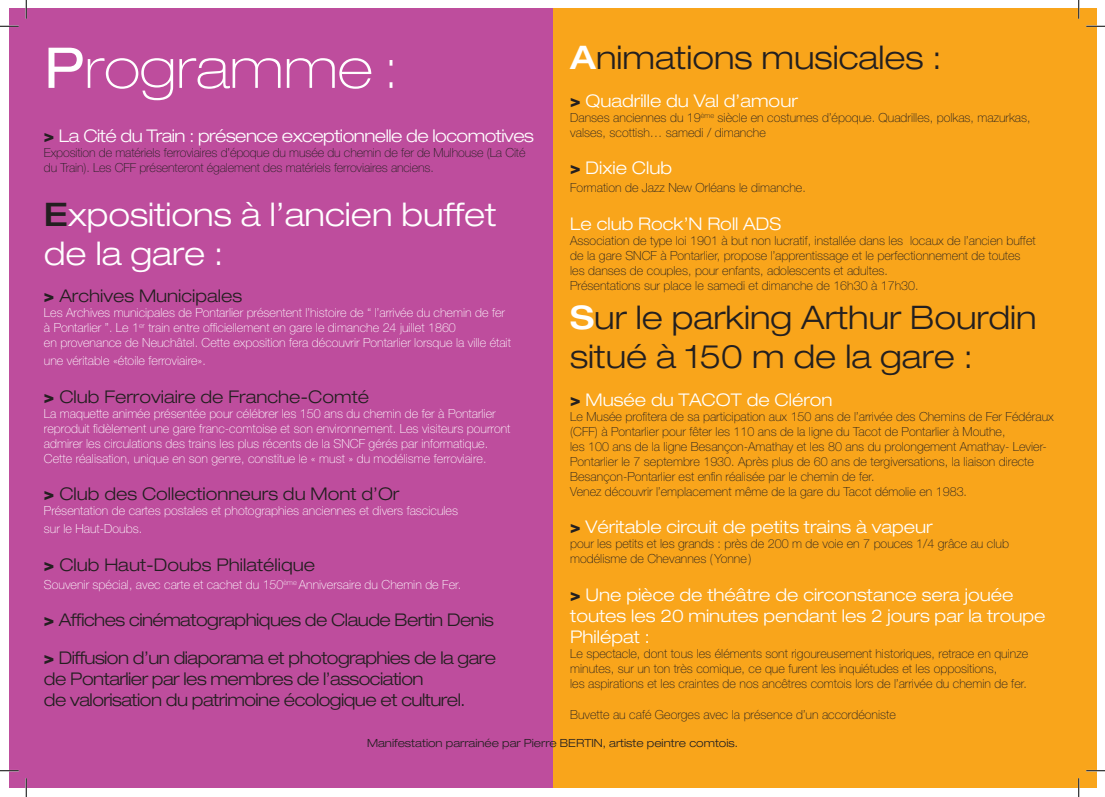
<style>
.page{position:relative;width:1105px;height:797px;background:#fff}
.page>*{position:absolute;margin:0;border:0;box-sizing:border-box;transform-origin:0 0}
.t1{font:100 expanded 56.25px "Helvetica Neue";color:#fff}
.t2{font:300 expanded 32.5px/39px "Helvetica Neue";color:#231f20}
.t3{font:300 expanded 32.5px/39px "Helvetica Neue";color:#fff}
.t4{font:300 expanded 17.5px/21px "Helvetica Neue";color:#fff}
.t5{font:300 expanded 17.5px/37.5px "Helvetica Neue";letter-spacing:-.03em;color:#231f20}
.t6{font:300 expanded 17.5px "Helvetica Neue";color:#231f20}
.t7{font:300 expanded 17.5px "Helvetica Neue";letter-spacing:-.03em;color:#fff}
.t8{font:100 12.5px/15px "Helvetica Neue";color:#231f20}
.t9{font:100 12.5px/15px "Helvetica Neue";color:#fff}
.t10{font:300 expanded 11.25px "Helvetica Neue";color:#231f20}
.s1{font-weight:500;color:#fff}
.s2{font-weight:800;font-stretch:normal;color:#231f20}
.s3{font-weight:400}
.s4{font-weight:500;color:#231f20}
.s5{font-weight:800;font-stretch:normal}
</style>
<div class="page">
<div style="left:535px;top:9px;width:561px;height:779px;background:#f9a51b"></div>
<div style="left:9px;top:9px;width:543px;height:779px;background:#be4d9d"></div>
<svg style="left:0;top:25px;width:19px;height:2px"></svg>
<svg style="left:1086px;top:25px;width:19px;height:2px"></svg>
<svg style="left:0;top:770px;width:19px;height:1px"></svg>
<svg style="left:1086px;top:770px;width:19px;height:1px"></svg>
<svg style="left:25px;top:0;width:2px;height:19px"></svg>
<svg style="left:25px;top:778px;width:2px;height:19px"></svg>
<svg style="left:1078px;top:0;width:1px;height:19px"></svg>
<svg style="left:1078px;top:778px;width:1px;height:19px"></svg>
<h2 class="t2" style="left:570px;top:38px;width:373px"><span class="s1">A</span>nimations musicales :</h2>
<h3 class="t4" style="left:570px;top:90px;width:229px"><span class="s2">&gt;</span> Quadrille du Val d’amour</h3>
<p class="t8" style="left:570px;top:110px;width:462px">Danses anciennes du 19<sup>ème</sup> siècle en costumes d’époque. Quadrilles, polkas, mazurkas, valses, scottish… samedi / dimanche</p>
<h3 class="t4" style="left:570px;top:157px;width:103px"><span class="s2">&gt;</span> Dixie Club</h3>
<p class="t8" style="left:570px;top:180px;width:237px">Formation de Jazz New Orléans le dimanche.</p>
<h3 class="t4" style="left:570px;top:213px;width:213px">Le club Rock’N Roll ADS</h3>
<p class="t8" style="left:570px;top:233px;width:467px">Association de type loi 1901 à but non lucratif, installée dans les locaux de l’ancien buffet de la gare SNCF à Pontarlier, propose l’apprentissage et le perfectionnement de toutes les danses de couples, pour enfants, adolescents et adultes.<br>Présentations sur place le samedi et dimanche de 16h30 à 17h30.</p>
<h2 class="t2" style="left:570px;top:297px;width:468px"><span class="s1">S</span>ur le parking Arthur Bourdin situé à 150 m de la gare :</h2>
<h3 class="t4" style="left:570px;top:388px;width:264px"><span class="s2">&gt;</span> Musée du TACOT de Cléron</h3>
<p class="t8" style="left:570px;top:408px;width:485px">Le Musée profitera de sa participation aux 150 ans de l’arrivée des Chemins de Fer Fédéraux (CFF) à Pontarlier pour fêter les 110 ans de la ligne du Tacot de Pontarlier à Mouthe,<br>les 100 ans de la ligne Besançon-Amathay et les 80 ans du prolongement Amathay- Levier-Pontarlier le 7 septembre 1930. Après plus de 60 ans de tergiversations, la liaison directe Besançon-Pontarlier est enfin réalisée par le chemin de fer.<br>Venez découvrir l’emplacement même de la gare du Tacot démolie en 1983.</p>
<h3 class="t4" style="left:570px;top:516px;width:364px"><span class="s2">&gt;</span> Véritable circuit de petits trains à vapeur</h3>
<p class="t8" style="left:570px;top:536px;width:440px">pour les petits et les grands : près de 200 m de voie en 7 pouces 1/4 grâce au club modélisme de Chevannes (Yonne)</p>
<h3 class="t4" style="left:570px;top:583px;width:477px"><span class="s2">&gt;</span> Une pièce de théâtre de circonstance sera jouée toutes les 20 minutes pendant les 2 jours par la troupe<br>Philépat :</h3>
<p class="t8" style="left:570px;top:645px;width:459px">Le spectacle, dont tous les éléments sont rigoureusement historiques, retrace en quinze minutes, sur un ton très comique, ce que furent les inquiétudes et les oppositions,<br>les aspirations et les craintes de nos ancêtres comtois lors de l’arrivée du chemin de fer.</p>
<p class="t8" style="left:570px;top:707px;width:327px">Buvette au café Georges avec la présence d’un accordéoniste</p>
<h1 class="t1" style="left:44px;top:34px;width:355px"><span class="s3">P</span>rogramme :</h1>
<h3 class="t7" style="left:44px;top:125px;width:491px"><span class="s2">&gt;</span> La Cité du Train : présence exceptionnelle de locomotives</h3>
<p class="t8" style="left:44px;top:145px;width:483px">Exposition de matériels ferroviaires d’époque du musée du chemin de fer de Mulhouse (La Cité du Train). Les CFF présenteront également des matériels ferroviaires anciens.</p>
<h2 class="t3" style="left:44px;top:194px;width:454px"><span class="s4">E</span>xpositions à l’ancien buffet de la gare :</h2>
<h3 class="t6" style="left:44px;top:285px;width:200px"><span class="s5">&gt;</span> Archives Municipales</h3>
<p class="t9" style="left:44px;top:305px;width:468px">Les Archives municipales de Pontarlier présentent l’histoire de ‘‘ l’arrivée du chemin de fer à Pontarlier ’’. Le 1<sup>er</sup> train entre officiellement en gare le dimanche 24 juillet 1860<br>en provenance de Neuchâtel. Cette exposition fera découvrir Pontarlier lorsque la ville était</p>
<p class="t9" style="left:44px;top:353px;width:163px">une véritable «étoile ferroviaire».</p>
<h3 class="t6" style="left:44px;top:386px;width:327px"><span class="s5">&gt;</span> Club Ferroviaire de Franche-Comté</h3>
<p class="t9" style="left:44px;top:406px;width:468px">La maquette animée présentée pour célébrer les 150 ans du chemin de fer à Pontarlier reproduit fidèlement une gare franc-comtoise et son environnement. Les visiteurs pourront admirer les circulations des trains les plus récents de la SNCF gérés par informatique.<br>Cette réalisation, unique en son genre, constitue le « must » du modélisme ferroviaire.</p>
<h3 class="t6" style="left:44px;top:483px;width:357px"><span class="s5">&gt;</span> Club des Collectionneurs du Mont d’Or</h3>
<p class="t9" style="left:44px;top:502px;width:416px;line-height:18px">Présentation de cartes postales et photographies anciennes et divers fascicules sur le Haut-Doubs.</p>
<h3 class="t6" style="left:44px;top:554px;width:273px"><span class="s5">&gt;</span> Club Haut-Doubs Philatélique</h3>
<p class="t9" style="left:44px;top:577px;width:419px">Souvenir spécial, avec carte et cachet du 150<sup>ème</sup> Anniversaire du Chemin de Fer.</p>
<h3 class="t5" style="left:44px;top:601px;width:454px"><span class="s5">&gt;</span> Affiches cinématographiques de Claude Bertin Denis <span class="s5">&gt;</span> Diffusion d’un diaporama et photographies de la gare</h3>
<h3 class="t5" style="left:44px;top:668px;width:423px;line-height:21px">de Pontarlier par les membres de l’association<br>de valorisation du patrimoine écologique et culturel.</h3>
<p class="t10" style="left:367px;top:736px;width:372px">Manifestation parrainée par Pierre BERTIN, artiste peintre comtois.</p>
</div>
